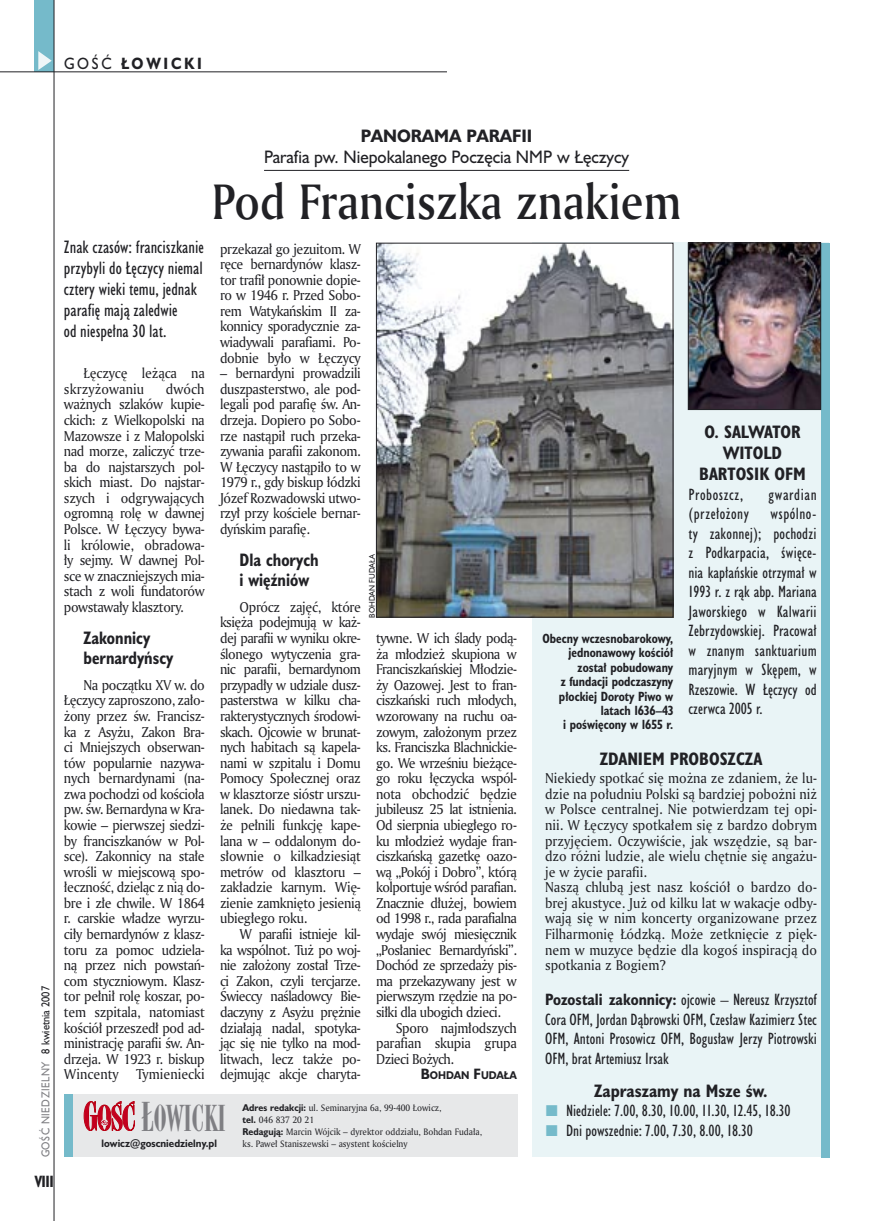
<style>
.page{position:relative;width:872px;height:1221px;background:#fff}
.page>*{position:absolute;margin:0;border:0;box-sizing:border-box;transform-origin:0 0}
._05a_tytyl_AmMd_32_pt{font:48px "Amerigo Md PL";color:#212125;scale:.9 1}
._05a_tytyl_AmMd_48_pt{font:34.5px "Modern 735 PL";color:#7f7f83;scale:.9 1}
._06-4_lead_lokal_HuCn_11_pt{font:16.5px/21px "Humanst 521 Cn PL";color:#212125}
._04-2_tytul_ramki{font:700 16.5px/21px "Humanst 521 Cn PL";color:#212125;text-align:center}
._04-3_nadtytul_lokal{font:16.5px/21px "Humanst 521 PL";color:#212125;text-align:center;scale:.94 1}
._04_srodtytul_HuCB_11_pt{font:700 16.5px/19.5px "Humanst 521 Cn PL";color:#212125;scale:.94 1}
._03-2_body_do_ramki{font:15px/19.5px "Humanst 521 Cn PL";color:#212125;text-align:justify}
._03-2_body_do_ramki-2{font:15px "Humanst 521 Cn PL";letter-spacing:.04em;color:#212125}
._15a_temat_lewo{font:700 15px "Humanst 521 PL";letter-spacing:.2em;color:#212125;scale:.9 1}
._03-2_body_do_ramki-3{font:15px "Humanst 521 Cn PL";letter-spacing:.035em;color:#212125}
._16_pagina_lewa{font:700 15px "Humanst 521 Cn PL";color:#212125;scale:.94 1}
._01_body_tekst{font:13.8px/15.6px "Amerigo PL";letter-spacing:-.03em;color:#212125;text-align:justify;scale:.94 1}
._03-4_body_liturgii{font:13.8px/15.6px "Amerigo PL";color:#212125;text-align:justify;scale:.94 1}
._01_body_tekst-2{font:13.8px/15.6px "Amerigo PL";letter-spacing:-.005em;color:#212125;scale:.94 1}
._01_body_tekst-3{font:13.8px "Amerigo PL";color:#212125;scale:.94 1}
._09_podpis_zdjecia_HuCnB{font:700 12.3px/14.4px "Humanst 521 Cn PL";color:#212125;text-align:right;scale:.94 1}
._18a_data_lewa_GOSC{font:10.5px "Humanst 521 PL";letter-spacing:.05em;color:#7f7f83;scale:.9 1}
._18_data_lewa{font:10.5px "Humanst 521 PL";color:#212125;scale:.9 1}
._12a_autor_na_koncu_HuBd{font:700 10.35px "Humanst 521 PL";color:#212125;scale:.9 1}
._20a_stopka_adres{font:700 9.9px "Humanst 521 PL";color:#212125;scale:.94 1}
._20b_stopka_dzial{font:9px "Amerigo PL";color:#212125;scale:.94 1}
._09a_autor_zdjecia_Hu_5_pt{font:7.5px "Humanst 521 PL";color:#212125;scale:.94 1}
.s1{font-weight:400}
.s2{font-weight:700}
.s3{font-size:13.8px}
.s4{font-size:38.4px}
.s5{font-family:"Humanst 521 PL";font-weight:700}
</style>
<div class="page">
<div style="left:64px;top:1094px;width:453px;height:62px;background:#e7e8e9"></div>
<div style="left:64px;top:1094px;width:8px;height:62px;background:#75baca"></div>
<svg style="left:84px;top:1101px;width:51px;height:29px"></svg>
<div style="left:35px;top:0;width:19px;height:72px;background:#75baca"></div>
<svg style="left:38px;top:51px;width:14px;height:19px"></svg>
<hr style="left:54px;top:0;width:1px;height:1220px;background:#212125">
<hr style="left:0;top:72px;width:447px;height:1px;background:#212125">
<div style="left:532px;top:243px;width:296px;height:913px;background:#e9f4f6"></div>
<img style="left:378px;top:245px;width:293px;height:370px">
<div style="left:376px;top:243px;width:297px;height:374px;border:1px solid #212125"></div>
<div style="left:821px;top:243px;width:8px;height:913px;background:#75baca"></div>
<img style="left:690px;top:245px;width:129px;height:163px">
<div style="left:688px;top:243px;width:133px;height:167px;border:1px solid #212125"></div>
<hr style="left:264px;top:170px;width:365px;height:1px;background:#212125">
<p class="_15a_temat_lewo" style="left:64px;top:53px;width:155px"><span class="s1">GOŚĆ</span> ŁOWICKI</p>
<p class="_18_data_lewa" style="left:38px;top:1053px;width:76px;rotate:-90deg">8 kwietnia 2007</p>
<p class="_18a_data_lewa_GOSC" style="left:38px;top:1157px;width:108px;rotate:-90deg">GOŚĆ NIEDZIELNY</p>
<p class="_16_pagina_lewa" style="left:35px;top:1170px;width:22px">VIII</p>
<p class="_04-3_nadtytul_lokal" style="left:264px;top:125px;width:390px"><span class="s2">PANORAMA PARAFII<br></span>Parafia pw. Niepokalanego Poczęcia NMP w Łęczycy</p>
<p class="_05a_tytyl_AmMd_32_pt" style="left:212px;top:170px;width:523px">Pod Franciszka znakiem</p>
<p class="_06-4_lead_lokal_HuCn_11_pt" style="left:64px;top:236px;width:141px">Znak czasów: franciszkanie przybyli do Łęczycy niemal cztery wieki temu, jednak parafię mają zaledwie<br>od niespełna 30 lat.</p>
<p class="_01_body_tekst-2" style="left:64px;top:365px;width:151px;text-indent:20px">Łęczycę leżąca na skrzyżowaniu</p>
<p class="_01_body_tekst" style="left:64px;top:380px;width:151px;text-indent:102px">dwóch ważnych szlaków kupie&shy;ckich: z Wielkopolski na Mazowsze i z Małopolski nad morze, zaliczyć trze&shy;ba do najstarszych pol&shy;skich miast. Do najstar&shy;szych i odgrywających ogromną rolę w dawnej Polsce. W Łęczycy bywa&shy;li królowie, obradowa&shy;ły sejmy. W dawnej Pol&shy;sce w znaczniejszych mia&shy;stach z woli fundatorów powstawały klasztory.</p>
<p class="_04_srodtytul_HuCB_11_pt" style="left:83px;top:627px;width:97px">Zakonnicy bernardyńscy</p>
<p class="_01_body_tekst" style="left:64px;top:676px;width:151px;text-indent:20px">Na początku XV w. do Łęczycy zaproszono, zało&shy;żony przez św. Francisz&shy;ka z Asyżu, Zakon Bra&shy;ci Mniejszych obserwan&shy;tów popularnie nazywa&shy;nych bernardynami (na&shy;zwa pochodzi od kościoła pw. św. Bernardyna w Kra&shy;kowie – pierwszej siedzi&shy;by franciszkanów w Pol&shy;sce). Zakonnicy na stałe wrośli w miejscową spo&shy;łeczność, dzieląc z nią do&shy;bre i złe chwile. W 1864 r. carskie władze wyrzu&shy;ciły bernardynów z klasz&shy;toru za pomoc udziela&shy;ną przez nich powstań&shy;com styczniowym. Klasz&shy;tor pełnił rolę koszar, po&shy;tem szpitala, natomiast kościół przeszedł pod ad&shy;ministrację parafii św. An&shy;drzeja. W 1923 r. biskup Wincenty</p>
<p class="_01_body_tekst-3" style="left:136px;top:1064px;width:74px">Tymieniecki</p>
<p class="_01_body_tekst" style="left:220px;top:240px;width:151px">przekazał go jezuitom. W ręce bernardynów klasz&shy;tor trafił ponownie dopie&shy;ro w 1946 r. Przed Sobo&shy;rem Watykańskim II za&shy;konnicy sporadycznie za&shy;wiadywali parafiami. Po&shy;dobnie było w Łęczycy</p>
<p class="_01_body_tekst" style="left:220px;top:365px;width:151px">– bernardyni prowadzili duszpasterstwo, ale pod&shy;legali pod parafię św. An&shy;drzeja. Dopiero po Sobo&shy;rze nastąpił ruch przeka&shy;zywania parafii zakonom.<br>W Łęczycy nastąpiło to w 1979 r., gdy biskup łódzki Józef Rozwadowski utwo&shy;rzył przy kościele bernar&shy;dyńskim parafię.</p>
<p class="_04_srodtytul_HuCB_11_pt" style="left:240px;top:550px;width:86px">Dla chorych i więźniów</p>
<p class="_01_body_tekst" style="left:220px;top:598px;width:151px;text-indent:20px">Oprócz zajęć, które księża podejmują w każ&shy;dej parafii w wyniku okre&shy;ślonego wytyczenia gra&shy;nic parafii, bernardynom przypadły w udziale dusz&shy;pasterstwa w kilku cha&shy;rakterystycznych środowi&shy;skach. Ojcowie w brunat&shy;nych habitach są kapela&shy;nami w szpitalu i Domu Pomocy Społecznej oraz w klasztorze sióstr urszu&shy;lanek. Do niedawna tak&shy;że pełnili funkcję kape&shy;lana w – oddalonym do&shy;słownie o kilkadziesiąt metrów od klasztoru – zakładzie karnym. Wię&shy;zienie zamknięto jesienią ubiegłego roku.</p>
<p class="_01_body_tekst" style="left:220px;top:925px;width:151px;text-indent:20px">W parafii istnieje kil&shy;ka wspólnot. Tuż po woj&shy;nie założony został Trze&shy;ci Zakon, czyli tercjarze.<br>Świeccy naśladowcy Bie&shy;daczyny z Asyżu prężnie działają nadal, spotyka&shy;jąc się nie tylko na mod&shy;litwach, lecz także po&shy;dejmując akcje charyta-</p>
<p class="_09a_autor_zdjecia_Hu_5_pt" style="left:367px;top:617px;width:70px;rotate:-90deg">BOHDAN FUDAŁA</p>
<p class="_01_body_tekst" style="left:376px;top:630px;width:151px">tywne. W ich ślady podą&shy;ża młodzież skupiona w Franciszkańskiej Młodzie&shy;ży Oazowej. Jest to fran&shy;ciszkański ruch młodych, wzorowany na ruchu oa&shy;zowym, założonym przez ks. Franciszka Blachnickie&shy;go. We wrześniu bieżące&shy;go roku łęczycka wspól&shy;nota obchodzić będzie jubileusz 25 lat istnienia.<br>Od sierpnia ubiegłego ro&shy;ku młodzież wydaje fran&shy;ciszkańską gazetkę oazo&shy;wą „Pokój i Dobro”, którą kolportuje wśród parafian.<br>Znacznie dłużej, bowiem od 1998 r., rada parafialna wydaje swój miesięcznik „Posłaniec Bernardyński”.<br>Dochód ze sprzedaży pis&shy;ma przekazywany jest w pierwszym rzędzie na po&shy;siłki dla ubogich dzieci.</p>
<p class="_01_body_tekst" style="left:376px;top:1019px;width:151px;text-indent:20px">Sporo najmłodszych parafian skupia grupa Dzieci Bożych.</p>
<p class="_12a_autor_na_koncu_HuBd" style="left:421px;top:1068px;width:108px"><span class="s3">B</span>OHDAN <span class="s3">F</span>UDAŁA</p>
<p class="_05a_tytyl_AmMd_48_pt" style="left:141px;top:1096px;width:96px"><span class="s4">Ł</span>OWICKI</p>
<p class="_20b_stopka_dzial" style="left:243px;top:1101px;width:213px"><span class="s5">Adres redakcji:</span> ul. Seminaryjna 6a, 99-400 Łowicz,</p>
<p class="_20b_stopka_dzial" style="left:243px;top:1113px;width:78px"><span class="s5">tel.</span> 046 837 20 21</p>
<p class="_20b_stopka_dzial" style="left:243px;top:1125px;width:256px"><span class="s5">Redagują:</span> Marcin Wójcik – dyrektor oddziału, Bohdan Fudała,</p>
<p class="_20a_stopka_adres" style="left:102px;top:1136px;width:124px">lowicz@goscniedzielny.pl</p>
<p class="_20b_stopka_dzial" style="left:243px;top:1137px;width:177px">ks. Paweł Staniszewski – asystent kościelny</p>
<p class="_09_podpis_zdjecia_HuCnB" style="left:542px;top:630px;width:141px">Obecny wczesnobarokowy, jednonawowy kościół został pobudowany<br>z fundacji podczaszyny płockiej Doroty Piwo w latach 1636–43<br>i poświęcony w 1655 r.</p>
<p class="_04-2_tytul_ramki" style="left:699px;top:421px;width:108px">O. SALWATOR<br>WITOLD<br>BARTOSIK OFM</p>
<p class="_03-2_body_do_ramki-2" style="left:688px;top:484px;width:56px">Proboszcz,</p>
<p class="_03-2_body_do_ramki-2" style="left:768px;top:484px;width:50px">gwardian</p>
<p class="_03-2_body_do_ramki-3" style="left:688px;top:504px;width:62px">(przełożony</p>
<p class="_03-2_body_do_ramki" style="left:688px;top:504px;width:130px;text-indent:82px">wspólno&shy;ty zakonnej); pochodzi z Podkarpacia, święce&shy;nia kapłańskie otrzymał w 1993 r. z rąk abp. Mariana Jaworskiego w Kalwarii Zebrzydowskiej. Pracował w znanym sanktuarium maryjnym w Skępem, w Rzeszowie. W Łęczycy od czerwca 2005 r.</p>
<p class="_04-2_tytul_ramki" style="left:600px;top:748px;width:164px">ZDANIEM PROBOSZCZA</p>
<p class="_03-4_body_liturgii" style="left:545px;top:770px;width:291px">Niekiedy spotkać się można ze zdaniem, że lu&shy;dzie na południu Polski są bardziej pobożni niż w Polsce centralnej. Nie potwierdzam tej opi&shy;nii. W Łęczycy spotkałem się z bardzo dobrym przyjęciem. Oczywiście, jak wszędzie, są bar&shy;dzo różni ludzie, ale wielu chętnie się angażu&shy;je w życie parafii.</p>
<p class="_03-4_body_liturgii" style="left:545px;top:879px;width:291px">Naszą chlubą jest nasz kościół o bardzo do&shy;brej akustyce. Już od kilku lat w wakacje odby&shy;wają się w nim koncerty organizowane przez Filharmonię Łódzką. Może zetknięcie z pięk&shy;nem w muzyce będzie dla kogoś inspiracją do spotkania z Bogiem?</p>
<p class="_03-2_body_do_ramki" style="left:545px;top:989px;width:273px"><span class="s2">Pozostali zakonnicy:</span> ojcowie – Nereusz Krzysztof Cora OFM, Jordan Dąbrowski OFM, Czesław Kazimierz Stec OFM, Antoni Prosowicz OFM, Bogusław Jerzy Piotrowski OFM, brat Artemiusz Irsak</p>
<p class="_04-2_tytul_ramki" style="left:594px;top:1079px;width:175px">Zapraszamy na Msze św.</p>
<p class="_03-2_body_do_ramki" style="left:566px;top:1100px;width:226px">Niedziele: 7.00, 8.30, 10.00, 11.30, 12.45, 18.30</p>
<p class="_03-2_body_do_ramki" style="left:566px;top:1120px;width:188px">Dni powszednie: 7.00, 7.30, 8.00, 18.30</p>
</div>
